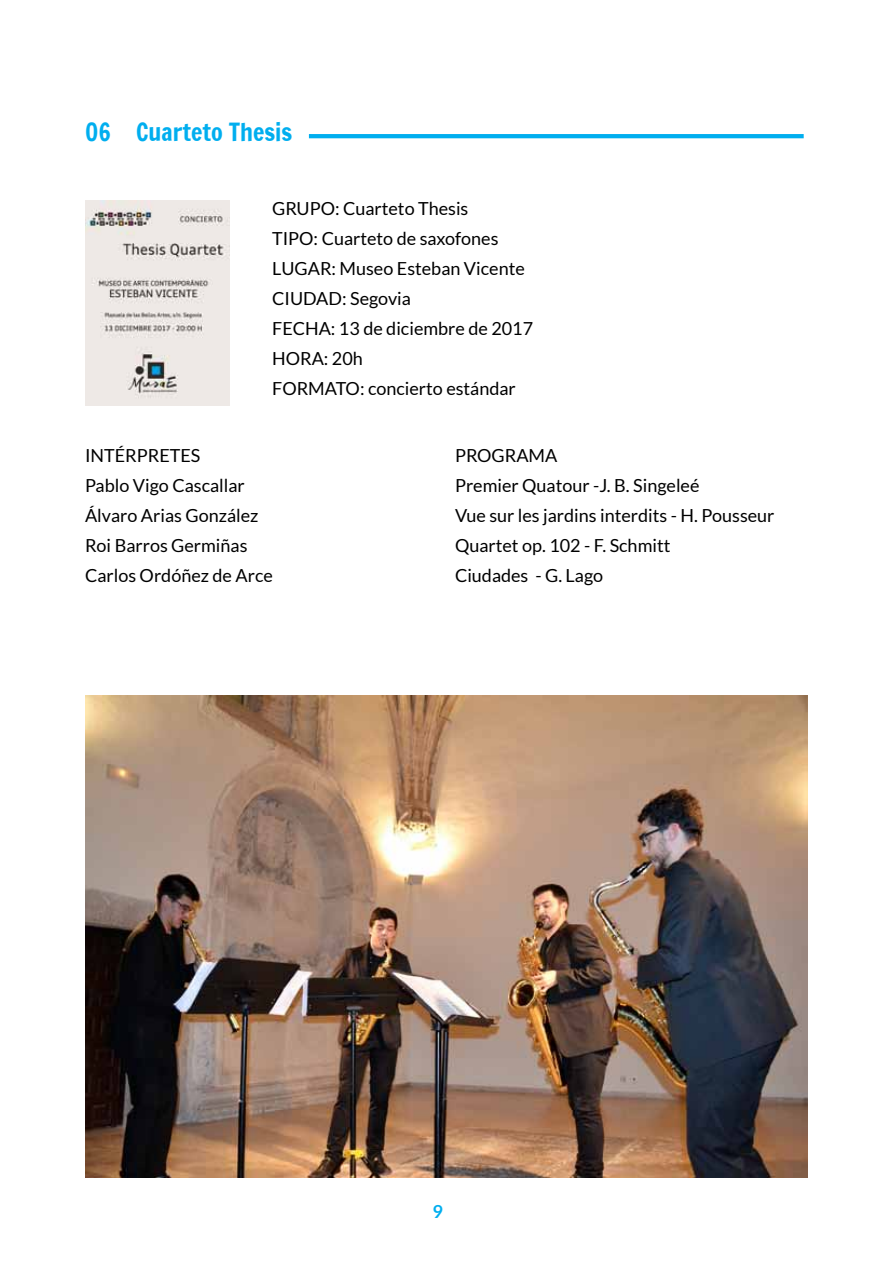
<style>
.page{position:relative;width:893px;height:1263px;background:#fff}
.page>*{position:absolute;margin:0;border:0;box-sizing:border-box;transform-origin:0 0}
.t1{font:24px "Francois One";color:#00aeef}
.t2{font:18px/30px "Lato";color:#000}
.t3{font:700 18px "Lato";color:#00aeef}
</style>
<div class="page">
<div style="left:309px;top:134px;width:495px;height:4px;background:#00aeef;border:2px solid #00aeef"></div>
<img style="left:85px;top:200px;width:145px;height:205px">
<img style="left:85px;top:695px;width:723px;height:482px">
<h1 class="t1" style="left:85px;top:119px;width:209px">06 Cuarteto Thesis</h1>
<p class="t2" style="left:272px;top:193px;width:262px">GRUPO: Cuarteto Thesis<br>TIPO: Cuarteto de saxofones<br>LUGAR: Museo Esteban Vicente<br>CIUDAD: Segovia<br>FECHA: 13 de diciembre de 2017<br>HORA: 20h<br>FORMATO: concierto estándar</p>
<p class="t2" style="left:85px;top:440px;width:189px">INTÉRPRETES<br>Pablo Vigo Cascallar<br>Álvaro Arias González<br>Roi Barros Germiñas<br>Carlos Ordóñez de Arce</p>
<p class="t2" style="left:455px;top:440px;width:321px">PROGRAMA<br>Premier Quatour -J. B. Singeleé<br>Vue sur les jardins interdits - H. Pousseur<br>Quartet op. 102 - F. Schmitt<br>Ciudades - G. Lago</p>
<p class="t3" style="left:433px;top:1201px;width:12px">9</p>
</div>
